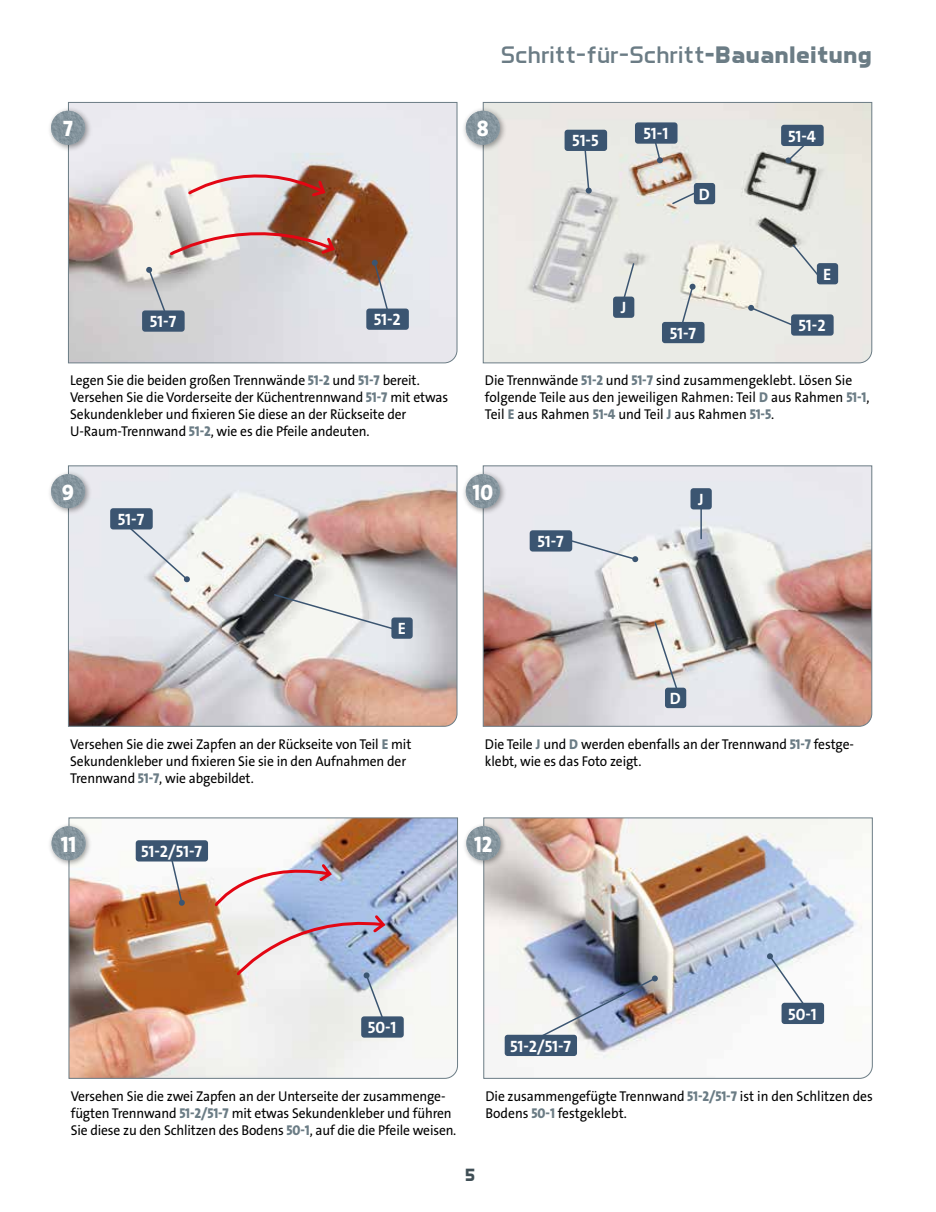
<style>
.page{position:relative;width:936px;height:1212px;background:#fff}
.page>*{position:absolute;margin:0;border:0;box-sizing:border-box;transform-origin:0 0}
.t1{font:24.3px "Aero Matics";color:#6b7c85;scale:1.11 1}
.t2{font:800 22.5px "The Sans Os F";color:#fff;scale:.95 1}
.t3{font:700 18px "Aero Matics";color:#3f4e55}
.t4{font:700 16.5px "The Sans Os F";letter-spacing:-.01em;color:#fff}
.t5{font:14.25px/17.1px "The Sans Os F";letter-spacing:-.01em;color:#000;scale:.95 1}
.s1{font-weight:700}
.s2{font-weight:800;color:#6b7c85}
</style>
<div class="page">
<svg style="left:68px;top:102px;width:389px;height:262px;background:#d8d1d1"></svg>
<svg style="left:482px;top:102px;width:390px;height:262px;background:#e3e2dd"></svg>
<img style="left:68px;top:465px;width:389px;height:262px">
<img style="left:482px;top:465px;width:390px;height:262px">
<img style="left:68px;top:817px;width:390px;height:262px">
<img style="left:483px;top:817px;width:390px;height:262px">
<svg style="left:671px;top:189px;width:31px;height:16px"></svg>
<svg style="left:791px;top:243px;width:32px;height:38px"></svg>
<div style="left:47px;top:106px;width:45px;height:46px;background:#000;opacity:.4"></div>
<img style="left:51px;top:111px;width:34px;height:34px;border-radius:17px">
<div style="left:461px;top:106px;width:46px;height:46px;background:#000;opacity:.4"></div>
<img style="left:466px;top:111px;width:34px;height:34px;border-radius:17px">
<div style="left:47px;top:470px;width:45px;height:45px;background:#000;opacity:.4"></div>
<img style="left:51px;top:474px;width:34px;height:34px;border-radius:17px">
<div style="left:461px;top:470px;width:46px;height:45px;background:#000;opacity:.4"></div>
<img style="left:466px;top:474px;width:34px;height:34px;border-radius:17px">
<div style="left:47px;top:822px;width:46px;height:45px;background:#000;opacity:.4"></div>
<img style="left:52px;top:826px;width:34px;height:34px;border-radius:17px">
<div style="left:462px;top:822px;width:45px;height:45px;background:#000;opacity:.4"></div>
<img style="left:466px;top:826px;width:34px;height:34px;border-radius:17px">
<svg style="left:187px;top:155px;width:140px;height:44px;background:#d8c0bd"></svg>
<img style="left:168px;top:212px;width:169px;height:45px">
<svg style="left:373px;top:261px;width:18px;height:47px"></svg>
<div style="left:371px;top:259px;width:7px;height:7px;background:#3b5571;border-radius:3px"></div>
<div style="left:366px;top:308px;width:43px;height:22px;background:#3b5571;border-radius:3px"></div>
<svg style="left:146px;top:266px;width:23px;height:44px"></svg>
<div style="left:142px;top:310px;width:43px;height:22px;background:#3b5571;border-radius:3px"></div>
<svg style="left:168px;top:861px;width:16px;height:43px"></svg>
<svg style="left:178px;top:899px;width:7px;height:7px"></svg>
<div style="left:136px;top:840px;width:72px;height:21px;background:#3b5571;border-radius:3px"></div>
<img style="left:536px;top:975px;width:121px;height:65px">
<div style="left:504px;top:1035px;width:73px;height:21px;background:#3b5571;border-radius:3px"></div>
<svg style="left:676px;top:285px;width:18px;height:37px"></svg>
<div style="left:689px;top:283px;width:6px;height:7px;background:#3b5571;border-radius:3px"></div>
<div style="left:662px;top:322px;width:42px;height:21px;background:#3b5571;border-radius:3px"></div>
<div style="left:791px;top:314px;width:42px;height:22px;background:#3b5571;border-radius:3px"></div>
<svg style="left:651px;top:144px;width:10px;height:18px"></svg>
<svg style="left:656px;top:157px;width:7px;height:7px"></svg>
<div style="left:635px;top:122px;width:42px;height:22px;background:#3b5571;border-radius:3px"></div>
<svg style="left:785px;top:146px;width:25px;height:18px"></svg>
<div style="left:781px;top:125px;width:42px;height:21px;background:#3b5571;border-radius:3px"></div>
<svg style="left:582px;top:151px;width:8px;height:41px"></svg>
<div style="left:585px;top:187px;width:7px;height:7px;background:#3b5571;border-radius:50%"></div>
<div style="left:564px;top:130px;width:43px;height:21px;background:#3b5571;border-radius:3px"></div>
<div style="left:693px;top:183px;width:22px;height:21px;background:#3b5571;border-radius:3px"></div>
<div style="left:816px;top:263px;width:22px;height:21px;background:#3b5571;border-radius:3px"></div>
<svg style="left:273px;top:593px;width:129px;height:40px"></svg>
<div style="left:391px;top:617px;width:21px;height:22px;background:#3b5571;border-radius:3px"></div>
<hr style="left:700px;top:499px;width:1px;height:40px;background:#3b5571">
<div style="left:690px;top:488px;width:21px;height:21px;background:#3b5571;border-radius:3px"></div>
<svg style="left:653px;top:621px;width:27px;height:76px"></svg>
<div style="left:665px;top:688px;width:21px;height:20px;background:#3b5571;border-radius:3px"></div>
<svg style="left:120px;top:519px;width:70px;height:64px"></svg>
<div style="left:110px;top:508px;width:43px;height:21px;background:#3b5571;border-radius:3px"></div>
<svg style="left:560px;top:536px;width:78px;height:26px;background:#dce0e5"></svg>
<div style="left:529px;top:530px;width:43px;height:21px;background:#3b5571;border-radius:3px"></div>
<img style="left:213px;top:860px;width:177px;height:174px">
<div style="left:361px;top:1016px;width:43px;height:21px;background:#3b5571;border-radius:3px"></div>
<svg style="left:766px;top:953px;width:41px;height:55px"></svg>
<div style="left:781px;top:1003px;width:43px;height:21px;background:#3b5571;border-radius:3px"></div>
<svg style="left:618px;top:262px;width:17px;height:53px"></svg>
<div style="left:613px;top:297px;width:21px;height:21px;background:#3b5571;border-radius:3px"></div>
<svg style="left:747px;top:304px;width:55px;height:26px"></svg>
<h1 class="t1" style="left:501px;top:40px;width:336px">Schritt-für-Schritt<span class="s1">-Bauanleitung</span></h1>
<h2 class="t2" style="left:63px;top:114px;width:12px">7</h2>
<h2 class="t2" style="left:476px;top:114px;width:14px">8</h2>
<p class="t4" style="left:572px;top:130px;width:28px">51-5</p>
<p class="t4" style="left:643px;top:123px;width:26px">51-1</p>
<p class="t4" style="left:788px;top:125px;width:29px">51-4</p>
<p class="t4" style="left:698px;top:184px;width:13px">D</p>
<p class="t4" style="left:150px;top:311px;width:28px">51-7</p>
<p class="t4" style="left:373px;top:309px;width:29px">51-2</p>
<p class="t4" style="left:620px;top:297px;width:7px">J</p>
<p class="t4" style="left:669px;top:322px;width:28px">51-7</p>
<p class="t4" style="left:823px;top:264px;width:10px">E</p>
<p class="t4" style="left:798px;top:315px;width:29px">51-2</p>
<p class="t5" style="left:70px;top:372px;width:399px">Legen Sie die beiden großen Trennwände <span class="s2">51-2</span> und <span class="s2">51-7</span> bereit.<br>Versehen Sie die Vorderseite der Küchentrennwand <span class="s2">51-7</span> mit etwas Sekundenkleber und fixieren Sie diese an der Rückseite der U-Raum-Trennwand <span class="s2">51-2</span>, wie es die Pfeile andeuten.</p>
<p class="t5" style="left:485px;top:372px;width:406px">Die Trennwände <span class="s2">51-2</span> und <span class="s2">51-7</span> sind zusammengeklebt. Lösen Sie folgende Teile aus den jeweiligen Rahmen: Teil <span class="s2">D</span> aus Rahmen <span class="s2">51-1</span>,<br>Teil <span class="s2">E</span> aus Rahmen <span class="s2">51-4</span> und Teil <span class="s2">J</span> aus Rahmen <span class="s2">51-5</span>.</p>
<h2 class="t2" style="left:62px;top:477px;width:15px">9</h2>
<h2 class="t2" style="left:472px;top:477px;width:23px">10</h2>
<p class="t4" style="left:118px;top:509px;width:28px">51-7</p>
<p class="t4" style="left:398px;top:618px;width:10px">E</p>
<p class="t4" style="left:537px;top:531px;width:28px">51-7</p>
<p class="t4" style="left:698px;top:489px;width:7px">J</p>
<p class="t4" style="left:670px;top:688px;width:13px">D</p>
<p class="t5" style="left:70px;top:735px;width:360px">Versehen Sie die zwei Zapfen an der Rückseite von Teil <span class="s2">E</span> mit<br>Sekundenkleber und fixieren Sie sie in den Aufnahmen der<br>Trennwand <span class="s2">51-7</span>, wie abgebildet.</p>
<p class="t5" style="left:485px;top:735px;width:390px">Die Teile <span class="s2">J</span> und <span class="s2">D</span> werden ebenfalls an der Trennwand <span class="s2">51-7</span> festge&shy;klebt, wie es das Foto zeigt.</p>
<h2 class="t2" style="left:61px;top:829px;width:18px">11</h2>
<h2 class="t2" style="left:474px;top:829px;width:21px">12</h2>
<p class="t4" style="left:141px;top:841px;width:63px">51-2/51-7</p>
<p class="t4" style="left:368px;top:1017px;width:30px">50-1</p>
<p class="t4" style="left:510px;top:1035px;width:63px">51-2/51-7</p>
<p class="t4" style="left:788px;top:1003px;width:30px">50-1</p>
<p class="t5" style="left:71px;top:1087px;width:407px">Versehen Sie die zwei Zapfen an der Unterseite der zusammenge&shy;fügten Trennwand <span class="s2">51-2/51-7</span> mit etwas Sekundenkleber und führen<br>Sie diese zu den Schlitzen des Bodens <span class="s2">50-1</span>, auf die die Pfeile weisen.</p>
<p class="t5" style="left:485px;top:1087px;width:409px">Die zusammengefügte Trennwand <span class="s2">51-2/51-7</span> ist in den Schlitzen des<br>Bodens <span class="s2">50-1</span> festgeklebt.</p>
<p class="t3" style="left:465px;top:1164px;width:12px">5</p>
</div>
